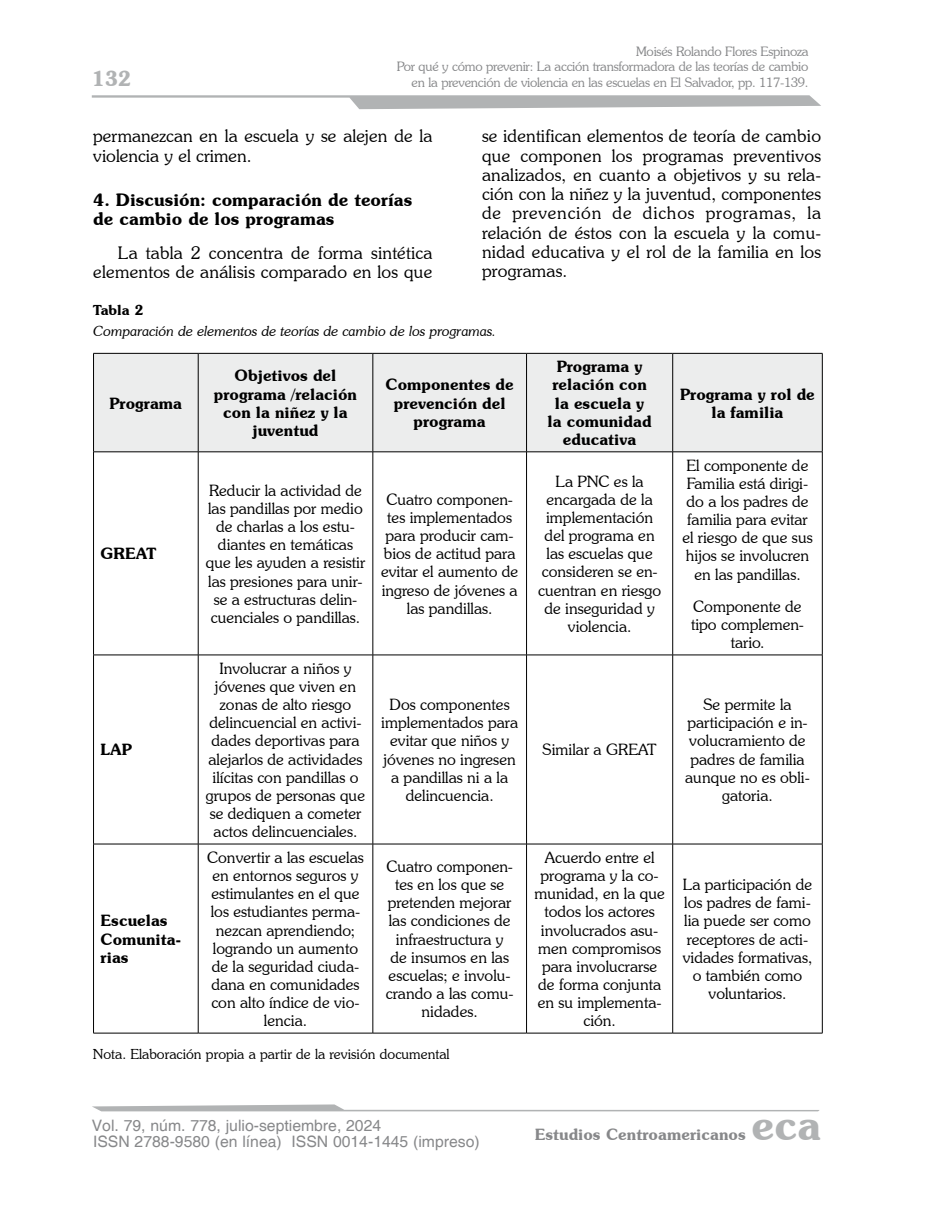
<style>
.page{position:relative;width:928px;height:1226px;background:#fff}
.page>*{position:absolute;margin:0;border:0;box-sizing:border-box;transform-origin:0 0}
.t1{font:600 21px "Souvenir IT Cby BT";color:#b1b3b4}
.t2{font:300 17.5px/19.2px "Souvenir IT Cby BT";letter-spacing:.01em;color:#000}
.t3{font:600 17.5px/19.2px "Souvenir IT Cby BT";color:#000}
.t4{font:300 15.75px/18.2px "Souvenir IT Cby BT";color:#000;text-align:center}
.t5{font:600 15.75px/18px "Souvenir IT Cby BT";color:#000;text-align:center}
.t6{font:15.75px "Helvetica";color:#87888a}
.t7{font:600 15.75px "Souvenir IT Cby BT";color:#87888a}
.t8{font:italic 300 14px "Souvenir IT Cby BT";color:#000}
.t9{font:300 14px "Souvenir IT Cby BT";color:#000}
.t10{font:600 14px "Souvenir IT Cby BT";color:#000}
.t11{font:300 13.12px/15.8px "Souvenir IT Cby BT";letter-spacing:-.02em;color:#87888a;text-align:right}
.s1{font-size:42px;color:#b1b3b4}
</style>
<div class="page">
<svg style="left:92px;top:95px;width:729px;height:14px"></svg>
<svg style="left:92px;top:1104px;width:727px;height:7px"></svg>
<div style="left:94px;top:354px;width:728px;height:97px;background:#eceded"></div>
<hr style="left:198px;top:353px;width:1px;height:98px;background:#000">
<hr style="left:372px;top:353px;width:1px;height:98px;background:#000">
<hr style="left:526px;top:353px;width:1px;height:98px;background:#000">
<hr style="left:672px;top:353px;width:1px;height:98px;background:#000">
<hr style="left:198px;top:452px;width:1px;height:202px;background:#000">
<hr style="left:372px;top:452px;width:1px;height:202px;background:#000">
<hr style="left:526px;top:452px;width:1px;height:202px;background:#000">
<hr style="left:672px;top:452px;width:1px;height:202px;background:#000">
<hr style="left:93px;top:654px;width:105px;height:1px;background:#000">
<hr style="left:198px;top:654px;width:175px;height:1px;background:#000">
<hr style="left:198px;top:655px;width:1px;height:188px;background:#000">
<hr style="left:373px;top:654px;width:153px;height:1px;background:#000">
<hr style="left:372px;top:655px;width:1px;height:188px;background:#000">
<hr style="left:526px;top:654px;width:146px;height:1px;background:#000">
<hr style="left:526px;top:655px;width:1px;height:188px;background:#000">
<hr style="left:672px;top:654px;width:150px;height:1px;background:#000">
<hr style="left:672px;top:655px;width:1px;height:188px;background:#000">
<hr style="left:93px;top:843px;width:105px;height:1px;background:#000">
<hr style="left:198px;top:843px;width:175px;height:1px;background:#000">
<hr style="left:198px;top:844px;width:1px;height:188px;background:#000">
<hr style="left:373px;top:843px;width:153px;height:1px;background:#000">
<hr style="left:372px;top:844px;width:1px;height:188px;background:#000">
<hr style="left:526px;top:843px;width:146px;height:1px;background:#000">
<hr style="left:526px;top:844px;width:1px;height:188px;background:#000">
<hr style="left:672px;top:843px;width:150px;height:1px;background:#000">
<hr style="left:672px;top:844px;width:1px;height:188px;background:#000">
<hr style="left:93px;top:1032px;width:105px;height:1px;background:#000">
<hr style="left:198px;top:1032px;width:175px;height:1px;background:#000">
<hr style="left:373px;top:1032px;width:153px;height:1px;background:#000">
<hr style="left:526px;top:1032px;width:146px;height:1px;background:#000">
<hr style="left:672px;top:1032px;width:150px;height:1px;background:#000">
<hr style="left:93px;top:452px;width:1px;height:202px;background:#000">
<hr style="left:822px;top:452px;width:1px;height:202px;background:#000">
<hr style="left:93px;top:655px;width:1px;height:188px;background:#000">
<hr style="left:822px;top:655px;width:1px;height:188px;background:#000">
<hr style="left:93px;top:844px;width:1px;height:188px;background:#000">
<hr style="left:822px;top:844px;width:1px;height:188px;background:#000">
<hr style="left:93px;top:353px;width:105px;height:1px;background:#000">
<hr style="left:93px;top:353px;width:1px;height:98px;background:#000">
<hr style="left:198px;top:353px;width:175px;height:1px;background:#000">
<hr style="left:373px;top:353px;width:153px;height:1px;background:#000">
<hr style="left:526px;top:353px;width:146px;height:1px;background:#000">
<hr style="left:672px;top:353px;width:150px;height:1px;background:#000">
<hr style="left:822px;top:353px;width:1px;height:98px;background:#000">
<hr style="left:93px;top:451px;width:105px;height:1px;background:#000">
<hr style="left:198px;top:451px;width:175px;height:1px;background:#000">
<hr style="left:373px;top:451px;width:153px;height:1px;background:#000">
<hr style="left:526px;top:451px;width:146px;height:1px;background:#000">
<hr style="left:672px;top:451px;width:150px;height:1px;background:#000">
<p class="t11" style="left:397px;top:43px;width:413px">Moisés Rolando Flores Espinoza<br>Por qué y cómo prevenir: La acción transformadora de las teorías de cambio en la prevención de violencia en las escuelas en El Salvador, pp. 117-139.</p>
<p class="t2" style="left:93px;top:126px;width:341px">permanezcan en la escuela y se alejen de la violencia y el crimen.</p>
<p class="t3" style="left:93px;top:189px;width:321px">4. Discusión: comparación de teorías de cambio de los programas</p>
<p class="t2" style="left:93px;top:243px;width:341px;text-align:right">La tabla 2 concentra de forma sintética elementos de análisis comparado en los que</p>
<h1 class="t1" style="left:92px;top:65px;width:41px">132</h1>
<p class="t2" style="left:482px;top:126px;width:341px;text-align:justify">se identifican elementos de teoría de cambio que componen los programas preventivos analizados, en cuanto a objetivos y su rela&shy;ción con la niñez y la juventud, componentes de prevención de dichos programas, la relación de éstos con la escuela y la comu&shy;nidad educativa y el rol de la familia en los programas.</p>
<p class="t10" style="left:93px;top:301px;width:52px">Tabla 2</p>
<p class="t8" style="left:93px;top:322px;width:404px">Comparación de elementos de teorías de cambio de los programas.</p>
<p class="t5" style="left:109px;top:393px;width:74px">Programa</p>
<p class="t5" style="left:100px;top:544px;width:57px">GREAT</p>
<p class="t5" style="left:101px;top:740px;width:33px">LAP</p>
<p class="t5" style="left:214px;top:366px;width:145px">Objetivos del programa /relación con la niñez y la juventud</p>
<p class="t5" style="left:385px;top:375px;width:130px">Componentes de prevención del programa</p>
<p class="t4" style="left:206px;top:481px;width:161px">Reducir la actividad de las pandillas por medio de charlas a los estu&shy;diantes en temáticas que les ayuden a resistir las presiones para unir&shy;se a estructuras delin&shy;cuenciales o pandillas.</p>
<p class="t4" style="left:381px;top:490px;width:139px">Cuatro componen&shy;tes implementados para producir cam&shy;bios de actitud para evitar el aumento de ingreso de jóvenes a las pandillas.</p>
<p class="t4" style="left:206px;top:659px;width:161px">Involucrar a niños y jóvenes que viven en zonas de alto riesgo delincuencial en activi&shy;dades deportivas para alejarlos de actividades ilícitas con pandillas o grupos de personas que se dediquen a cometer actos delincuenciales.</p>
<p class="t4" style="left:381px;top:695px;width:138px">Dos componentes implementados para evitar que niños y jóvenes no ingresen a pandillas ni a la delincuencia.</p>
<p class="t5" style="left:547px;top:357px;width:105px">Programa y relación con la escuela y la comunidad educativa</p>
<p class="t4" style="left:538px;top:472px;width:125px">La PNC es la encargada de la implementación del programa en las escuelas que consideren se en&shy;cuentran en riesgo de inseguridad y violencia.</p>
<p class="t4" style="left:542px;top:740px;width:116px">Similar a GREAT</p>
<p class="t5" style="left:101px;top:911px;width:82px;text-align:left">Escuelas<br>Comunita&shy;rias</p>
<p class="t4" style="left:207px;top:848px;width:158px">Convertir a las escuelas en entornos seguros y estimulantes en el que los estudiantes perma&shy;nezcan aprendiendo; logrando un aumento de la seguridad ciuda&shy;dana en comunidades con alto índice de vio&shy;lencia.</p>
<p class="t4" style="left:386px;top:857px;width:129px">Cuatro componen&shy;tes en los que se pretenden mejorar las condiciones de infraestructura y de insumos en las escuelas; e involu&shy;crando a las comu&shy;nidades.</p>
<p class="t4" style="left:534px;top:848px;width:132px">Acuerdo entre el programa y la co&shy;munidad, en la que todos los actores involucrados asu&shy;men compromisos para involucrarse de forma conjunta en su implementa&shy;ción.</p>
<p class="t9" style="left:93px;top:1045px;width:358px">Nota. Elaboración propia a partir de la revisión documental</p>
<p class="t5" style="left:680px;top:384px;width:136px">Programa y rol de la familia</p>
<p class="t4" style="left:682px;top:456px;width:132px">El componente de<br>Familia está dirigi&shy;do a los padres de familia para evitar el riesgo de que sus hijos se involucren en las pandillas.</p>
<p class="t4" style="left:691px;top:597px;width:114px">Componente de tipo complemen&shy;tario.</p>
<p class="t4" style="left:685px;top:695px;width:126px">Se permite la participación e in&shy;volucramiento de padres de familia aunque no es obli&shy;gatoria.</p>
<p class="t4" style="left:683px;top:875px;width:131px">La participación de los padres de fami&shy;lia puede ser como receptores de acti&shy;vidades formativas, o también como voluntarios.</p>
<p class="t6" style="left:92px;top:1115px;width:291px">Vol. 79, núm. 778, julio-septiembre, 2024</p>
<p class="t6" style="left:93px;top:1132px;width:388px">ISSN 2788-9580 (en línea) ISSN 0014-1445 (impreso)</p>
<p class="t7" style="left:535px;top:1124px;width:288px">Estudios Centroamericanos <span class="s1">eca</span></p>
</div>
